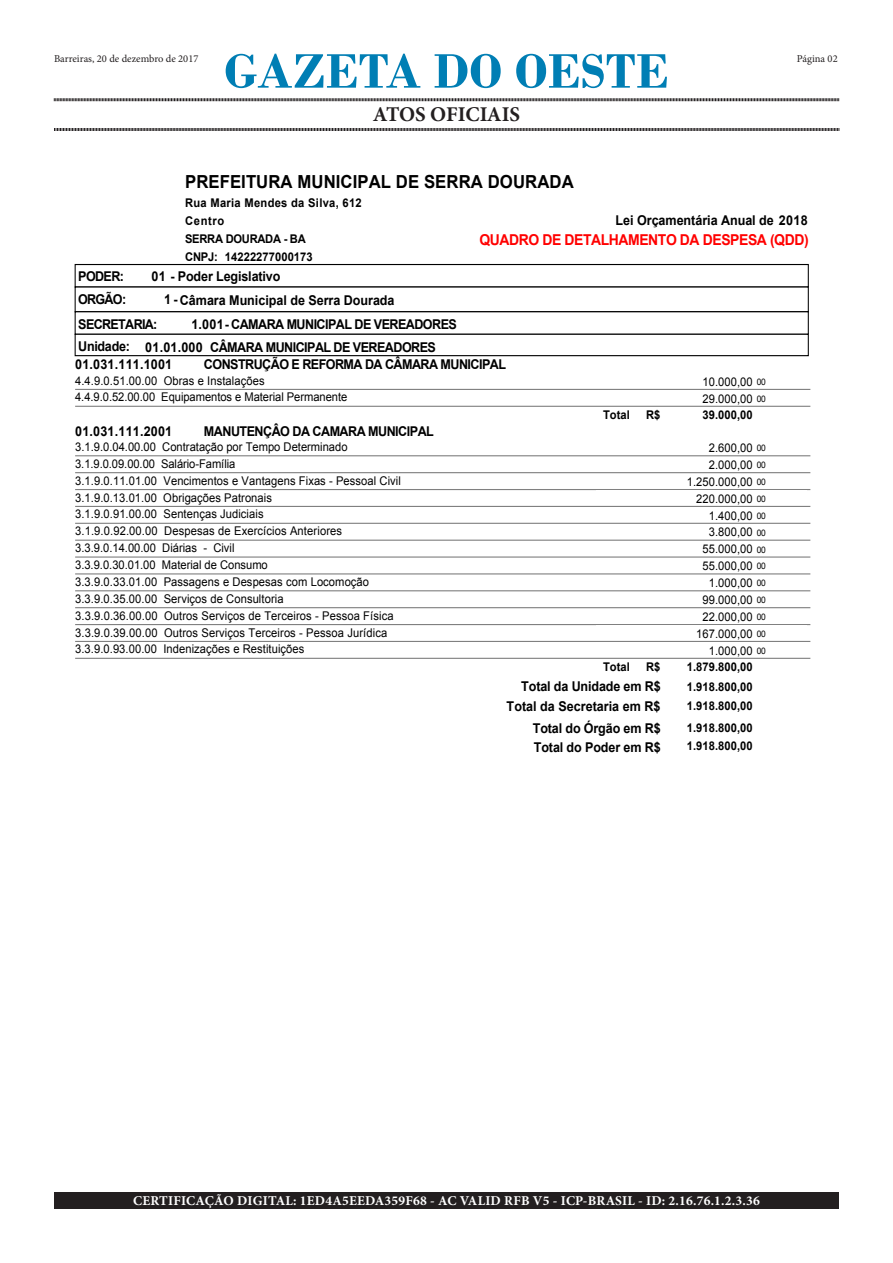
<style>
.page{position:relative;width:893px;height:1263px;background:#fff}
.page>*{position:absolute;margin:0;border:0;box-sizing:border-box;transform-origin:0 0}
.t1{font:700 51px "Bodoni";color:#007eb4}
.t2{font:700 21px "Minion Pro";letter-spacing:-.005em;color:#231f20}
.t3{font:700 18px "Arial";letter-spacing:.005em;color:#000;scale:.93 1}
.t4{font:700 15px "Arial";letter-spacing:-.03em;color:#f00;scale:.93 1}
.t5{font:700 13.5px "Arial";letter-spacing:-.01em;color:#000;scale:.93 1}
.t6{font:700 13.5px/23.5px "Arial";letter-spacing:-.045em;color:#000;scale:.93 1}
.t7{font:700 13.5px "Minion Pro";letter-spacing:.015em;color:#fff}
.t8{font:700 13.5px "Arial";letter-spacing:.015em;color:#000;scale:.93 1}
.t9{font:700 13.5px "Arial";letter-spacing:-.04em;color:#000;scale:.93 1}
.t10{font:700 13.5px "Arial";letter-spacing:-.055em;color:#000;scale:.93 1}
.t11{font:12px "Arial";letter-spacing:.005em;color:#000;scale:.93 1}
.t12{font:700 12px "Arial";letter-spacing:.005em;color:#000;scale:.93 1}
.t13{font:700 12px/18px "Arial";letter-spacing:-.015em;color:#000;scale:.93 1}
.t14{font:700 12px/18px "Arial";letter-spacing:.025em;color:#000;scale:.93 1}
.t15{font:10.5px "Minion Pro";color:#231f20}
.s1{font-size:9px}
</style>
<div class="page">
<svg style="left:54px;top:98px;width:785px;height:4px"></svg>
<svg style="left:54px;top:128px;width:785px;height:3px"></svg>
<div style="left:54px;top:1192px;width:785px;height:17px;background:#231f20"></div>
<div style="left:75px;top:264px;width:734px;height:24px;border:1px solid #000"></div>
<div style="left:75px;top:286px;width:734px;height:26px;border:1px solid #000"></div>
<div style="left:75px;top:311px;width:734px;height:24px;border:1px solid #000"></div>
<div style="left:75px;top:334px;width:734px;height:22px;border:1px solid #000"></div>
<hr style="left:75px;top:389px;width:735px;height:1px;background:#808080">
<hr style="left:75px;top:406px;width:735px;height:1px;background:#808080">
<hr style="left:75px;top:455px;width:735px;height:1px;background:#808080">
<hr style="left:75px;top:472px;width:735px;height:1px;background:#808080">
<hr style="left:75px;top:489px;width:735px;height:1px;background:#808080">
<hr style="left:75px;top:506px;width:735px;height:1px;background:#808080">
<hr style="left:75px;top:523px;width:735px;height:1px;background:#808080">
<hr style="left:75px;top:540px;width:735px;height:1px;background:#808080">
<hr style="left:75px;top:556px;width:735px;height:2px;background:#808080">
<hr style="left:75px;top:573px;width:735px;height:1px;background:#808080">
<hr style="left:75px;top:590px;width:735px;height:1px;background:#808080">
<hr style="left:75px;top:607px;width:735px;height:1px;background:#808080">
<hr style="left:75px;top:624px;width:735px;height:1px;background:#808080">
<hr style="left:75px;top:641px;width:735px;height:1px;background:#808080">
<hr style="left:75px;top:658px;width:735px;height:1px;background:#808080">
<p class="t1" style="left:224px;top:41px;width:446px">GAZETA DO OESTE</p>
<p class="t2" style="left:373px;top:100px;width:149px">ATOS OFICIAIS</p>
<p class="t15" style="left:54px;top:51px;width:146px">Barreiras, 20 de dezembro de 2017</p>
<p class="t15" style="left:797px;top:51px;width:42px">Página 02</p>
<p class="t3" style="left:185px;top:170px;width:419px">PREFEITURA MUNICIPAL DE SERRA DOURADA</p>
<p class="t14" style="left:185px;top:194px;width:191px">Rua Maria Mendes da Silva, 612<br>Centro</p>
<p class="t4" style="left:479px;top:229px;width:356px">QUADRO DE DETALHAMENTO DA DESPESA (QDD)</p>
<p class="t5" style="left:616px;top:211px;width:208px">Lei Orçamentária Anual de 2018</p>
<p class="t13" style="left:185px;top:230px;width:139px">SERRA DOURADA - BA<br>CNPJ: 14222277000173</p>
<p class="t5" style="left:78px;top:268px;width:51px">PODER:</p>
<p class="t5" style="left:152px;top:268px;width:140px">01 - Poder Legislativo</p>
<p class="t5" style="left:78px;top:290px;width:53px">ORGÃO:</p>
<p class="t5" style="left:164px;top:291px;width:249px">1 - Câmara Municipal de Serra Dourada</p>
<p class="t10" style="left:78px;top:315px;width:87px">SECRETARIA:</p>
<p class="t6" style="left:78px;top:313px;width:409px;text-indent:113px">1.001- CAMARA MUNICIPAL DE VEREADORES<br>Unidade: 01.01.000 CÂMARA MUNICIPAL DE VEREADORES</p>
<p class="t8" style="left:75px;top:355px;width:106px">01.031.111.1001</p>
<p class="t6" style="left:204px;top:353px;width:326px">CONSTRUÇÃO E REFORMA DA CÂMARA MUNICIPAL</p>
<p class="t11" style="left:75px;top:372px;width:205px">4.4.9.0.51.00.00 Obras e Instalações</p>
<p class="t11" style="left:702px;top:374px;width:70px">10.000,00 <span class="s1">00</span></p>
<p class="t11" style="left:75px;top:389px;width:294px">4.4.9.0.52.00.00 Equipamentos e Material Permanente</p>
<p class="t11" style="left:702px;top:390px;width:70px">29.000,00 <span class="s1">00</span></p>
<p class="t12" style="left:603px;top:407px;width:31px">Total</p>
<p class="t12" style="left:646px;top:407px;width:17px">R$</p>
<p class="t12" style="left:702px;top:407px;width:56px">39.000,00</p>
<p class="t8" style="left:75px;top:422px;width:106px">01.031.111.2001</p>
<p class="t9" style="left:204px;top:422px;width:249px">MANUTENÇÂO DA CAMARA MUNICIPAL</p>
<p class="t11" style="left:75px;top:439px;width:294px">3.1.9.0.04.00.00 Contratação por Tempo Determinado</p>
<p class="t11" style="left:709px;top:440px;width:63px">2.600,00 <span class="s1">00</span></p>
<p class="t11" style="left:75px;top:456px;width:174px">3.1.9.0.09.00.00 Salário-Família</p>
<p class="t11" style="left:709px;top:457px;width:63px">2.000,00 <span class="s1">00</span></p>
<p class="t11" style="left:75px;top:473px;width:352px">3.1.9.0.11.01.00 Vencimentos e Vantagens Fixas - Pessoal Civil</p>
<p class="t11" style="left:687px;top:474px;width:86px">1.250.000,00 <span class="s1">00</span></p>
<p class="t11" style="left:75px;top:489px;width:213px">3.1.9.0.13.01.00 Obrigações Patronais</p>
<p class="t11" style="left:696px;top:491px;width:76px">220.000,00 <span class="s1">00</span></p>
<p class="t11" style="left:75px;top:506px;width:204px">3.1.9.0.91.00.00 Sentenças Judiciais</p>
<p class="t11" style="left:709px;top:507px;width:63px">1.400,00 <span class="s1">00</span></p>
<p class="t11" style="left:75px;top:523px;width:289px">3.1.9.0.92.00.00 Despesas de Exercícios Anteriores</p>
<p class="t11" style="left:709px;top:524px;width:63px">3.800,00 <span class="s1">00</span></p>
<p class="t11" style="left:75px;top:540px;width:173px">3.3.9.0.14.00.00 Diárias - Civil</p>
<p class="t11" style="left:702px;top:541px;width:70px">55.000,00 <span class="s1">00</span></p>
<p class="t11" style="left:75px;top:557px;width:209px">3.3.9.0.30.01.00 Material de Consumo</p>
<p class="t11" style="left:702px;top:558px;width:70px">55.000,00 <span class="s1">00</span></p>
<p class="t11" style="left:75px;top:574px;width:318px">3.3.9.0.33.01.00 Passagens e Despesas com Locomoção</p>
<p class="t11" style="left:709px;top:575px;width:63px">1.000,00 <span class="s1">00</span></p>
<p class="t11" style="left:75px;top:591px;width:226px">3.3.9.0.35.00.00 Serviços de Consultoria</p>
<p class="t11" style="left:702px;top:592px;width:70px">99.000,00 <span class="s1">00</span></p>
<p class="t11" style="left:75px;top:608px;width:344px">3.3.9.0.36.00.00 Outros Serviços de Terceiros - Pessoa Física</p>
<p class="t11" style="left:702px;top:609px;width:70px">22.000,00 <span class="s1">00</span></p>
<p class="t11" style="left:75px;top:624px;width:337px">3.3.9.0.39.00.00 Outros Serviços Terceiros - Pessoa Jurídica</p>
<p class="t11" style="left:696px;top:626px;width:76px">167.000,00 <span class="s1">00</span></p>
<p class="t11" style="left:75px;top:641px;width:248px">3.3.9.0.93.00.00 Indenizações e Restituições</p>
<p class="t11" style="left:709px;top:642px;width:63px">1.000,00 <span class="s1">00</span></p>
<p class="t12" style="left:603px;top:659px;width:31px">Total</p>
<p class="t12" style="left:646px;top:659px;width:17px">R$</p>
<p class="t12" style="left:687px;top:659px;width:72px">1.879.800,00</p>
<p class="t5" style="left:521px;top:677px;width:151px">Total da Unidade em R$</p>
<p class="t12" style="left:687px;top:678px;width:72px">1.918.800,00</p>
<p class="t5" style="left:507px;top:697px;width:167px">Total da Secretaria em R$</p>
<p class="t12" style="left:687px;top:697px;width:72px">1.918.800,00</p>
<p class="t5" style="left:533px;top:719px;width:139px">Total do Órgão em R$</p>
<p class="t12" style="left:687px;top:720px;width:72px">1.918.800,00</p>
<p class="t5" style="left:534px;top:738px;width:138px">Total do Poder em R$</p>
<p class="t12" style="left:687px;top:738px;width:72px">1.918.800,00</p>
<p class="t7" style="left:133px;top:1191px;width:628px">CERTIFICAÇÃO DIGITAL: 1ED4A5EEDA359F68 - AC VALID RFB V5 - ICP-BRASIL - ID: 2.16.76.1.2.3.36</p>
</div>
